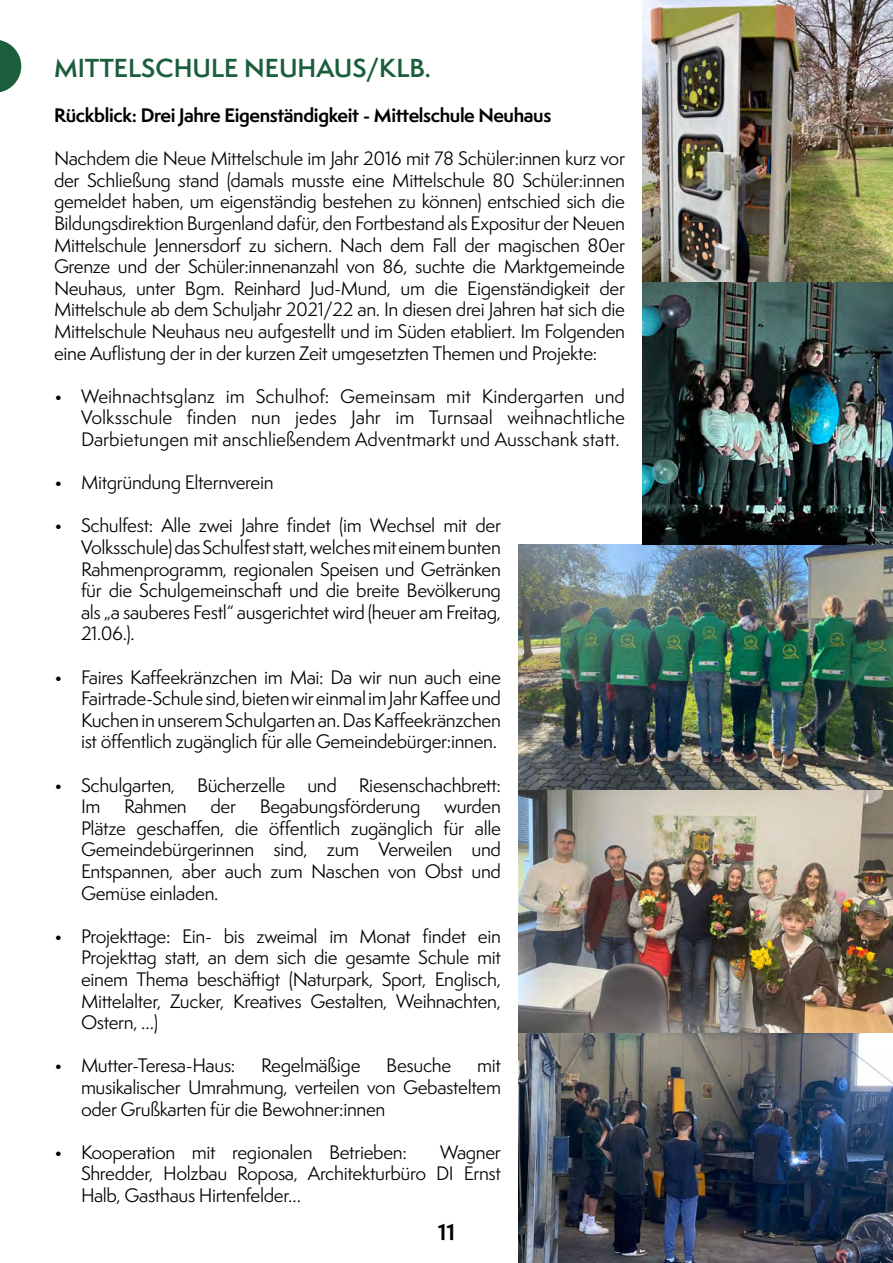
<style>
.page{position:relative;width:893px;height:1263px;background:#fff}
.page>*{position:absolute;margin:0;border:0;box-sizing:border-box;transform-origin:0 0}
.t1{font:600 24px "Semplicita Pro";color:#1b5e3b}
.t2{font:700 21px "Semplicita Pro";color:#000}
.t3{font:18px/21.6px "Semplicita Pro";letter-spacing:-.02em;color:#000;text-align:justify}
.t4{font:700 18px "Semplicita Pro";letter-spacing:-.02em;color:#000}
</style>
<div class="page">
<svg style="left:0;top:40px;width:21px;height:52px"></svg>
<img style="left:518px;top:790px;width:375px;height:473px">
<img style="left:518px;top:544px;width:375px;height:246px">
<img style="left:642px;top:0;width:251px;height:283px">
<img style="left:642px;top:283px;width:251px;height:261px">
<h1 class="t1" style="left:54px;top:50px;width:379px">MITTELSCHULE NEUHAUS/KLB.</h1>
<p class="t4" style="left:54px;top:102px;width:499px">Rückblick: Drei Jahre Eigenständigkeit - Mittelschule Neuhaus</p>
<p class="t3" style="left:54px;top:147px;width:573px">Nachdem die Neue Mittelschule im Jahr 2016 mit 78 Schüler:innen kurz vor der Schließung stand (damals musste eine Mittelschule 80 Schüler:innen gemeldet haben, um eigenständig bestehen zu können) entschied sich die Bildungsdirektion Burgenland dafür, den Fortbestand als Expositur der Neuen Mittelschule Jennersdorf zu sichern. Nach dem Fall der magischen 80er Grenze und der Schüler:innenanzahl von 86, suchte die Marktgemeinde Neuhaus, unter Bgm. Reinhard Jud-Mund, um die Eigenständigkeit der Mittelschule ab dem Schuljahr 2021/22 an. In diesen drei Jahren hat sich die Mittelschule Neuhaus neu aufgestellt und im Süden etabliert. Im Folgenden eine Auflistung der in der kurzen Zeit umgesetzten Themen und Projekte:</p>
<p class="t3" style="left:81px;top:385px;width:546px;text-indent:-27px">• Weihnachtsglanz im Schulhof: Gemeinsam mit Kindergarten und Volksschule finden nun jedes Jahr im Turnsaal weihnachtliche Darbietungen mit anschließendem Adventmarkt und Ausschank statt.</p>
<p class="t3" style="left:54px;top:471px;width:221px">• Mitgründung Elternverein</p>
<p class="t3" style="left:81px;top:515px;width:422px;text-indent:-27px">• Schulfest: Alle zwei Jahre findet (im Wechsel mit der Volksschule) das Schulfest statt, welches mit einem bunten Rahmenprogramm, regionalen Speisen und Getränken für die Schulgemeinschaft und die breite Bevölkerung als „a sauberes Festl“ ausgerichtet wird (heuer am Freitag, 21.06.).</p>
<p class="t3" style="left:81px;top:666px;width:421px;text-indent:-27px">• Faires Kaffeekränzchen im Mai: Da wir nun auch eine Fairtrade-Schule sind, bieten wir einmal im Jahr Kaffee und Kuchen in unserem Schulgarten an. Das Kaffeekränzchen ist öffentlich zugänglich für alle Gemeindebürger:innen.</p>
<p class="t3" style="left:81px;top:774px;width:421px;text-indent:-27px">• Schulgarten, Bücherzelle und Riesenschachbrett:<br>Im</p>
<p class="t3" style="left:81px;top:795px;width:422px;text-indent:363px">wurden Plätze geschaffen, die öffentlich zugänglich für alle Gemeindebürgerinnen sind, zum Verweilen und Entspannen, aber auch zum Naschen von Obst und Gemüse einladen.</p>
<p class="t3" style="left:81px;top:925px;width:422px;text-indent:-27px">• Projekttage: Ein- bis zweimal im Monat findet ein Projekttag statt, an dem sich die gesamte Schule mit einem Thema beschäftigt (Naturpark, Sport, Englisch, Mittelalter, Zucker, Kreatives Gestalten, Weihnachten, Ostern, …)</p>
<p class="t3" style="left:54px;top:1055px;width:183px">• Mutter-Teresa-Haus:</p>
<p class="t3" style="left:261px;top:1055px;width:101px">Regelmäßige</p>
<p class="t3" style="left:386px;top:1055px;width:67px">Besuche</p>
<p class="t3" style="left:124px;top:795px;width:64px">Rahmen</p>
<p class="t3" style="left:210px;top:795px;width:27px">der</p>
<p class="t3" style="left:260px;top:795px;width:162px">Begabungsförderung</p>
<p class="t3" style="left:81px;top:1055px;width:421px;text-indent:396px">mit musikalischer Umrahmung, verteilen von Gebasteltem oder Grußkarten für die Bewohner:innen</p>
<p class="t3" style="left:54px;top:1141px;width:354px">• Kooperation mit regionalen Betrieben:</p>
<p class="t3" style="left:81px;top:1141px;width:421px;text-indent:359px">Wagner Shredder, Holzbau Roposa, Architekturbüro DI Ernst Halb, Gasthaus Hirtenfelder…</p>
<p class="t2" style="left:438px;top:1217px;width:19px">11</p>
</div>
